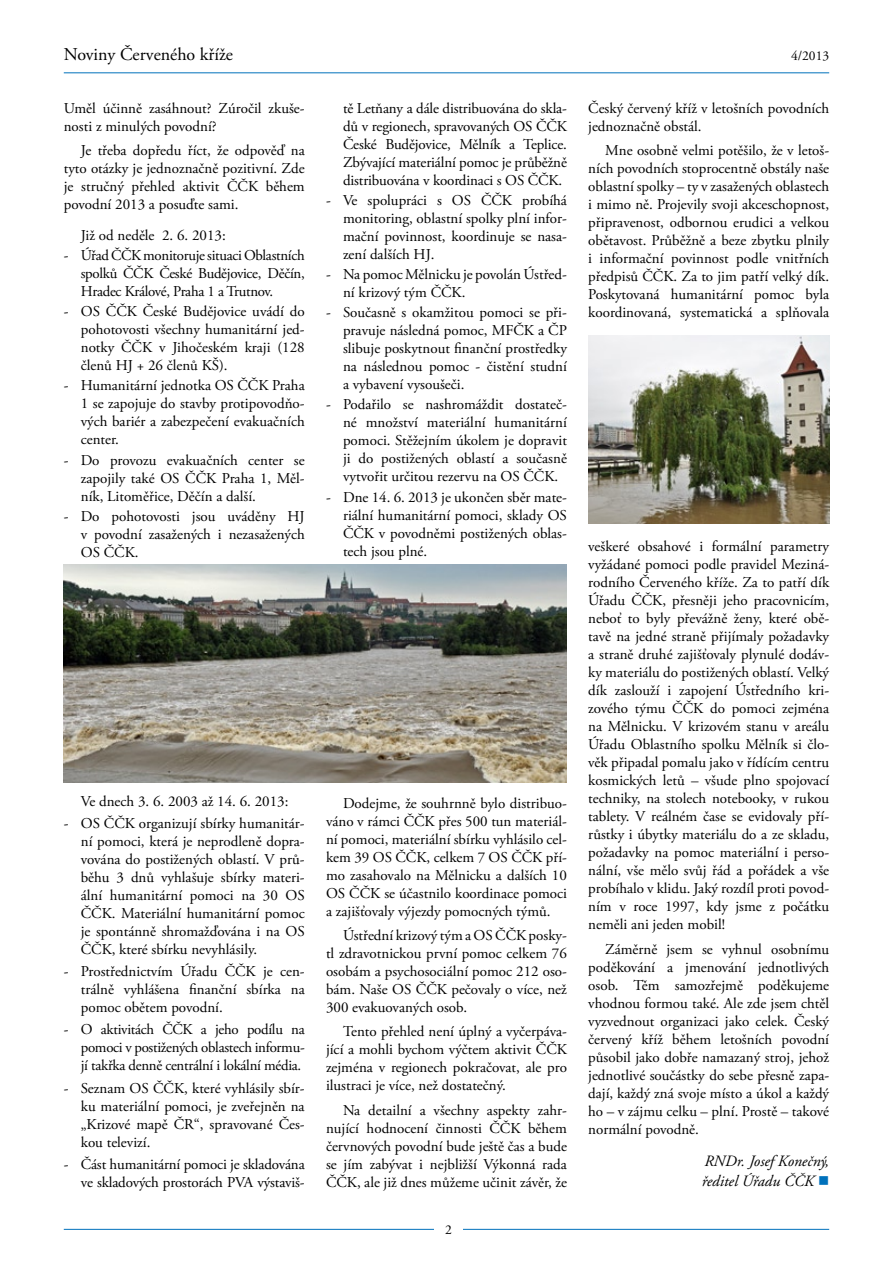
<style>
.page{position:relative;width:893px;height:1263px;background:#fff}
.page>*{position:absolute;margin:0;border:0;box-sizing:border-box;transform-origin:0 0}
.t1{font:18px "Adobe Garamond Pro";color:#000}
.t2{font:italic 15.75px/19.5px "Adobe Garamond Pro";color:#000}
.t3{font:15px/18px "Adobe Garamond Pro";color:#000;text-align:justify}
.t4{font:13.5px "Adobe Garamond Pro";color:#000}
.s1{color:#0071bc}
</style>
<div class="page">
<hr style="left:64px;top:72px;width:765px;height:1px;background:#0071bc">
<hr style="left:64px;top:1229px;width:765px;height:1px;background:#0071bc">
<div style="left:434px;top:1217px;width:29px;height:25px;background:#fff"></div>
<img style="left:64px;top:564px;width:503px;height:218px">
<img style="left:588px;top:335px;width:241px;height:188px">
<p class="t1" style="left:64px;top:43px;width:171px">Noviny Červeného kříže</p>
<p class="t4" style="left:791px;top:47px;width:40px">4/2013</p>
<p class="t3" style="left:64px;top:100px;width:242px">Uměl účinně zasáhnout? Zúročil zkuše&shy;nosti z minulých povodní?</p>
<p class="t3" style="left:64px;top:142px;width:242px;text-indent:17px">Je třeba dopředu říct, že odpověď na tyto otázky je jednoznačně pozitivní. Zde je stručný přehled aktivit ČČK během povodní 2013 a posuďte sami.</p>
<p class="t3" style="left:81px;top:227px;width:147px">Již od neděle 2. 6. 2013:</p>
<p class="t3" style="left:81px;top:247px;width:225px;text-indent:-17px">- Úřad ČČK monitoruje situaci Oblastních spolků ČČK České Budějovice, Děčín, Hradec Králové, Praha 1 a Trutnov.</p>
<p class="t3" style="left:81px;top:303px;width:225px;text-indent:-17px">- OS ČČK České Budějovice uvádí do pohotovosti všechny humanitární jed&shy;notky ČČK v Jihočeském kraji (128 členů HJ + 26 členů KŠ).</p>
<p class="t3" style="left:81px;top:377px;width:225px;text-indent:-17px">- Humanitární jednotka OS ČČK Praha 1 se zapojuje do stavby protipovodňo&shy;vých bariér a zabezpečení evakuačních center.</p>
<p class="t3" style="left:81px;top:451px;width:225px;text-indent:-17px">- Do provozu evakuačních center se zapojily také OS ČČK Praha 1, Měl&shy;ník, Litoměřice, Děčín a další.</p>
<p class="t3" style="left:81px;top:507px;width:225px;text-indent:-17px">- Do pohotovosti jsou uváděny HJ v povodní zasažených i nezasažených OS ČČK.</p>
<p class="t3" style="left:588px;top:100px;width:242px">Český červený kříž v letošních povodních jednoznačně obstál.</p>
<p class="t3" style="left:588px;top:142px;width:243px;text-indent:17px">Mne osobně velmi potěšilo, že v letoš&shy;ních povodních stoprocentně obstály naše oblastní spolky – ty v zasažených oblastech i mimo ně. Projevily svoji akceschopnost, připravenost, odbornou erudici a velkou obětavost. Průběžně a beze zbytku plnily i informační povinnost podle vnitřních předpisů ČČK. Za to jim patří velký dík.<br>Poskytovaná humanitární pomoc byla koordinovaná, systematická a splňovala</p>
<p class="t3" style="left:343px;top:100px;width:225px">tě Letňany a dále distribuována do skla&shy;dů v regionech, spravovaných OS ČČK České Budějovice, Mělník a Teplice.<br>Zbývající materiální pomoc je průběžně distribuována v koordinaci s OS ČČK.</p>
<p class="t3" style="left:343px;top:192px;width:226px;text-indent:-17px">- Ve spolupráci s OS ČČK probíhá monitoring, oblastní spolky plní infor&shy;mační povinnost, koordinuje se nasa&shy;zení dalších HJ.</p>
<p class="t3" style="left:343px;top:266px;width:225px;text-indent:-17px">- Na pomoc Mělnicku je povolán Ústřed&shy;ní krizový tým ČČK.</p>
<p class="t3" style="left:343px;top:304px;width:226px;text-indent:-17px">- Současně s okamžitou pomoci se při&shy;pravuje následná pomoc, MFČK a ČP slibuje poskytnout finanční prostředky na následnou pomoc - čistění studní a vybavení vysoušeči.</p>
<p class="t3" style="left:343px;top:396px;width:225px;text-indent:-17px">- Podařilo se nashromáždit dostateč&shy;né množství materiální humanitární pomoci. Stěžejním úkolem je dopravit ji do postižených oblastí a současně vytvořit určitou rezervu na OS ČČK.</p>
<p class="t3" style="left:343px;top:488px;width:225px;text-indent:-17px">- Dne 14. 6. 2013 je ukončen sběr mate&shy;riální humanitární pomoci, sklady OS ČČK v povodněmi postižených oblas&shy;tech jsou plné.</p>
<p class="t3" style="left:588px;top:538px;width:243px">veškeré obsahové i formální parametry vyžádané pomoci podle pravidel Meziná&shy;rodního Červeného kříže. Za to patří dík Úřadu ČČK, přesněji jeho pracovnicím, neboť to byly převážně ženy, které obě&shy;tavě na jedné straně přijímaly požadavky a straně druhé zajišťovaly plynulé dodáv&shy;ky materiálu do postižených oblastí. Velký dík zaslouží i zapojení Ústředního kri&shy;zového týmu ČČK do pomoci zejména na Mělnicku. V krizovém stanu v areálu Úřadu Oblastního spolku Mělník si člo&shy;věk připadal pomalu jako v řídícím centru kosmických letů – všude plno spojovací techniky, na stolech notebooky, v rukou tablety. V reálném čase se evidovaly pří&shy;růstky i úbytky materiálu do a ze skladu, požadavky na pomoc materiální i perso&shy;nální, vše mělo svůj řád a pořádek a vše probíhalo v klidu. Jaký rozdíl proti povod&shy;ním v roce 1997, kdy jsme z počátku neměli ani jeden mobil!</p>
<p class="t3" style="left:588px;top:940px;width:243px;text-indent:17px">Záměrně jsem se vyhnul osobnímu poděkování a jmenování jednotlivých osob. Těm samozřejmě poděkujeme vhodnou formou také. Ale zde jsem chtěl vyzvednout organizaci jako celek. Český červený kříž během letošních povodní působil jako dobře namazaný stroj, jehož jednotlivé součástky do sebe přesně zapa&shy;dají, každý zná svoje místo a úkol a každý ho – v zájmu celku – plní. Prostě – takové normální povodně.</p>
<p class="t2" style="left:702px;top:1152px;width:129px">RNDr. Josef Konečný, ředitel Úřadu ČČK <span class="s1">■</span></p>
<p class="t3" style="left:81px;top:792px;width:209px">Ve dnech 3. 6. 2003 až 14. 6. 2013:</p>
<p class="t3" style="left:81px;top:815px;width:225px;text-indent:-17px">- OS ČČK organizují sbírky humanitár&shy;ní pomoci, která je neprodleně dopra&shy;vována do postižených oblastí. V prů&shy;běhu 3 dnů vyhlašuje sbírky materi&shy;ální humanitární pomoci na 30 OS ČČK. Materiální humanitární pomoc je spontánně shromažďována i na OS ČČK, které sbírku nevyhlásily.</p>
<p class="t3" style="left:81px;top:963px;width:225px;text-indent:-17px">- Prostřednictvím Úřadu ČČK je cen&shy;trálně vyhlášena finanční sbírka na pomoc obětem povodní.</p>
<p class="t3" style="left:81px;top:1021px;width:225px;text-indent:-17px">- O aktivitách ČČK a jeho podílu na pomoci v postižených oblastech informu&shy;jí takřka denně centrální i lokální média.</p>
<p class="t3" style="left:81px;top:1079px;width:225px;text-indent:-17px">- Seznam OS ČČK, které vyhlásily sbír&shy;ku materiální pomoci, je zveřejněn na „Krizové mapě ČR“, spravované Čes&shy;kou televizí.</p>
<p class="t3" style="left:64px;top:1156px;width:242px;text-align:right">- Část humanitární pomoci je skladována ve skladových prostorách PVA výstaviš-</p>
<p class="t3" style="left:326px;top:794px;width:242px;text-indent:17px">Dodejme, že souhrnně bylo distribuo&shy;váno v rámci ČČK přes 500 tun materiál&shy;ní pomoci, materiální sbírku vyhlásilo cel&shy;kem 39 OS ČČK, celkem 7 OS ČČK pří&shy;mo zasahovalo na Mělnicku a dalších 10<br>OS ČČK se účastnilo koordinace pomoci a zajišťovaly výjezdy pomocných týmů.</p>
<p class="t3" style="left:326px;top:927px;width:242px;text-indent:17px">Ústřední krizový tým a OS ČČK posky&shy;tl zdravotnickou první pomoc celkem 76 osobám a psychosociální pomoc 212 oso&shy;bám. Naše OS ČČK pečovaly o více, než 300 evakuovaných osob.</p>
<p class="t3" style="left:326px;top:1023px;width:242px;text-indent:17px">Tento přehled není úplný a vyčerpáva&shy;jící a mohli bychom výčtem aktivit ČČK zejména v regionech pokračovat, ale pro ilustraci je více, než dostatečný.</p>
<p class="t3" style="left:326px;top:1101px;width:242px;text-indent:17px">Na detailní a všechny aspekty zahr&shy;nující hodnocení činnosti ČČK během červnových povodní bude ještě čas a bude se jím zabývat i nejbližší Výkonná rada ČČK, ale již dnes můžeme učinit závěr, že</p>
</div>
